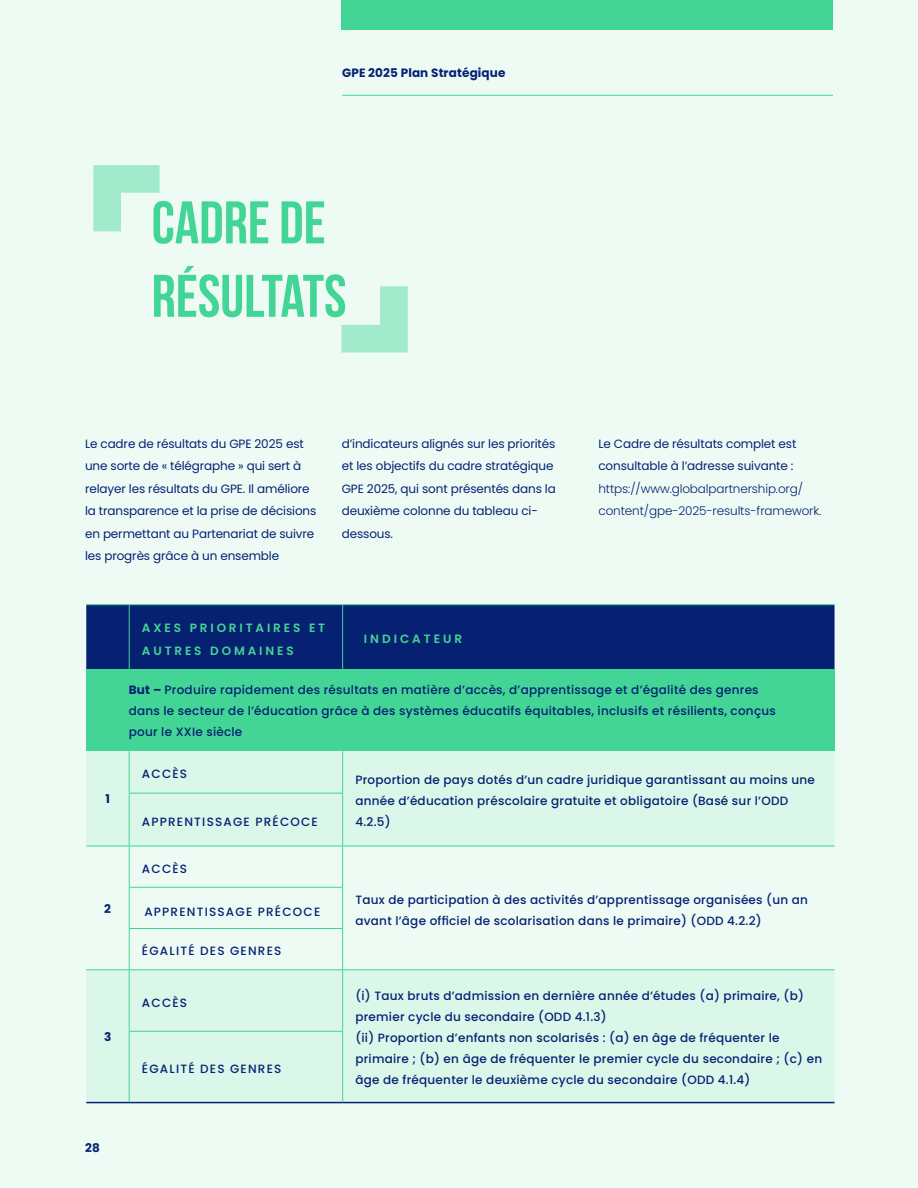
<style>
.page{position:relative;width:918px;height:1188px;background:#eefbf5}
.page>*{position:absolute;margin:0;border:0;box-sizing:border-box;transform-origin:0 0}
.t1{font:60px/73.5px "Bebas Neue";color:#43d596}
.t2{font:500 12px/21px "Poppins";letter-spacing:.02em;color:#052173}
.t3{font:12px/22.5px "Poppins";letter-spacing:-.01em;color:#052173}
.t4{font:500 12px "Poppins";letter-spacing:.1em;color:#052173}
.t5{font:300 12px/22.5px "Poppins";letter-spacing:-.01em;color:#052173}
.t6{font:600 12px/22.5px "Poppins";letter-spacing:.24em;color:#43d596}
.t7{font:700 12px "Poppins";letter-spacing:.01em;color:#052173}
.s1{font-weight:700}
</style>
<div class="page">
<hr style="left:342px;top:95px;width:491px;height:1px;background:#43d596">
<div style="left:342px;top:0;width:491px;height:30px;background:#43d596"></div>
<svg style="left:341px;top:286px;width:67px;height:67px"></svg>
<svg style="left:93px;top:165px;width:67px;height:66px"></svg>
<div style="left:86px;top:605px;width:749px;height:64px;background:#062172"></div>
<div style="left:86px;top:669px;width:749px;height:82px;background:#43d596"></div>
<svg style="left:86px;top:751px;width:749px;height:351px;fill:#daf7ea"></svg>
<hr style="left:129px;top:605px;width:1px;height:64px;background:#43d596">
<hr style="left:129px;top:751px;width:1px;height:42px;background:#43d596">
<hr style="left:129px;top:846px;width:1px;height:41px;background:#43d596">
<hr style="left:129px;top:929px;width:1px;height:40px;background:#43d596">
<hr style="left:86px;top:604px;width:43px;height:1px;background:#40d494">
<hr style="left:86px;top:846px;width:43px;height:1px;background:#40d494">
<hr style="left:343px;top:604px;width:492px;height:1px;background:#40d494">
<hr style="left:343px;top:846px;width:492px;height:1px;background:#40d494">
<hr style="left:129px;top:604px;width:214px;height:1px;background:#40d494">
<hr style="left:342px;top:605px;width:1px;height:64px;background:#43d596">
<hr style="left:342px;top:751px;width:1px;height:42px;background:#43d596">
<hr style="left:342px;top:846px;width:1px;height:41px;background:#43d596">
<hr style="left:342px;top:929px;width:1px;height:40px;background:#43d596">
<hr style="left:130px;top:793px;width:212px;height:1px;background:#40d494">
<hr style="left:129px;top:793px;width:1px;height:53px;background:#43d596">
<hr style="left:342px;top:793px;width:1px;height:53px;background:#43d596">
<hr style="left:129px;top:846px;width:214px;height:1px;background:#40d494">
<hr style="left:130px;top:887px;width:212px;height:1px;background:#40d494">
<hr style="left:130px;top:928px;width:212px;height:1px;background:#40d494">
<hr style="left:129px;top:887px;width:1px;height:42px;background:#43d596">
<hr style="left:342px;top:887px;width:1px;height:42px;background:#43d596">
<hr style="left:86px;top:969px;width:43px;height:1px;background:#40d494">
<hr style="left:129px;top:969px;width:214px;height:1px;background:#40d494">
<hr style="left:343px;top:969px;width:492px;height:1px;background:#40d494">
<hr style="left:129px;top:970px;width:1px;height:61px;background:#43d596">
<hr style="left:342px;top:970px;width:1px;height:61px;background:#43d596">
<hr style="left:129px;top:1031px;width:1px;height:71px;background:#43d596">
<hr style="left:342px;top:1031px;width:1px;height:71px;background:#43d596">
<hr style="left:130px;top:1031px;width:212px;height:1px;background:#40d494">
<hr style="left:86px;top:1102px;width:43px;height:1px;background:#062172">
<hr style="left:129px;top:1102px;width:214px;height:1px;background:#062172">
<hr style="left:343px;top:1102px;width:492px;height:1px;background:#062172">
<p class="t7" style="left:342px;top:66px;width:165px">GPE 2025 Plan Stratégique</p>
<h1 class="t1" style="left:152px;top:185px;width:196px">CADRE DE<br>RÉSULTATS</h1>
<p class="t3" style="left:85px;top:432px;width:233px">Le cadre de résultats du GPE 2025 est une sorte de « télégraphe » qui sert à relayer les résultats du GPE. Il améliore la transparence et la prise de décisions en permettant au Partenariat de suivre les progrès grâce à un ensemble</p>
<p class="t3" style="left:342px;top:432px;width:216px">d’indicateurs alignés sur les priorités et les objectifs du cadre stratégique<br>GPE 2025, qui sont présentés dans la deuxième colonne du tableau ci&shy;dessous.</p>
<p class="t3" style="left:598px;top:432px;width:199px">Le Cadre de résultats complet est consultable à l’adresse suivante :</p>
<p class="t5" style="left:598px;top:477px;width:224px">https://www.globalpartnership.org/ content/gpe-2025-results-framework.</p>
<p class="t7" style="left:105px;top:792px;width:6px">1</p>
<p class="t7" style="left:104px;top:902px;width:8px">2</p>
<p class="t7" style="left:104px;top:1030px;width:9px">3</p>
<p class="t6" style="left:142px;top:617px;width:185px">AXES PRIORITAIRES ET<br>AUTRES DOMAINES</p>
<p class="t6" style="left:364px;top:628px;width:100px">INDICATEUR</p>
<p class="t2" style="left:129px;top:679px;width:649px"><span class="s1">But –</span> Produire rapidement des résultats en matière d’accès, d’apprentissage et d’égalité des genres dans le secteur de l’éducation grâce à des systèmes éducatifs équitables, inclusifs et résilients, conçus pour le XXIe siècle</p>
<p class="t2" style="left:142px;top:764px;width:47px">ACCÈS</p>
<p class="t2" style="left:355px;top:769px;width:461px">Proportion de pays dotés d’un cadre juridique garantissant au moins une année d’éducation préscolaire gratuite et obligatoire (Basé sur l’ODD</p>
<p class="t4" style="left:142px;top:815px;width:177px">APPRENTISSAGE PRÉCOCE</p>
<p class="t2" style="left:355px;top:811px;width:37px">4.2.5)</p>
<p class="t2" style="left:142px;top:858px;width:47px">ACCÈS</p>
<p class="t4" style="left:144px;top:905px;width:177px">APPRENTISSAGE PRÉCOCE</p>
<p class="t4" style="left:142px;top:944px;width:141px">ÉGALITÉ DES GENRES</p>
<p class="t2" style="left:355px;top:889px;width:454px">Taux de participation à des activités d’apprentissage organisées (un an avant l’âge officiel de scolarisation dans le primaire) (ODD 4.2.2)</p>
<p class="t2" style="left:142px;top:992px;width:47px">ACCÈS</p>
<p class="t2" style="left:355px;top:986px;width:468px">(i) Taux bruts d’admission en dernière année d’études (a) primaire, (b) premier cycle du secondaire (ODD 4.1.3)<br>(ii) Proportion d’enfants non scolarisés : (a) en âge de fréquenter le primaire ; (b) en âge de fréquenter le premier cycle du secondaire ; (c) en âge de fréquenter le deuxième cycle du secondaire (ODD 4.1.4)</p>
<p class="t4" style="left:142px;top:1062px;width:141px">ÉGALITÉ DES GENRES</p>
<p class="t7" style="left:85px;top:1141px;width:16px">28</p>
</div>
